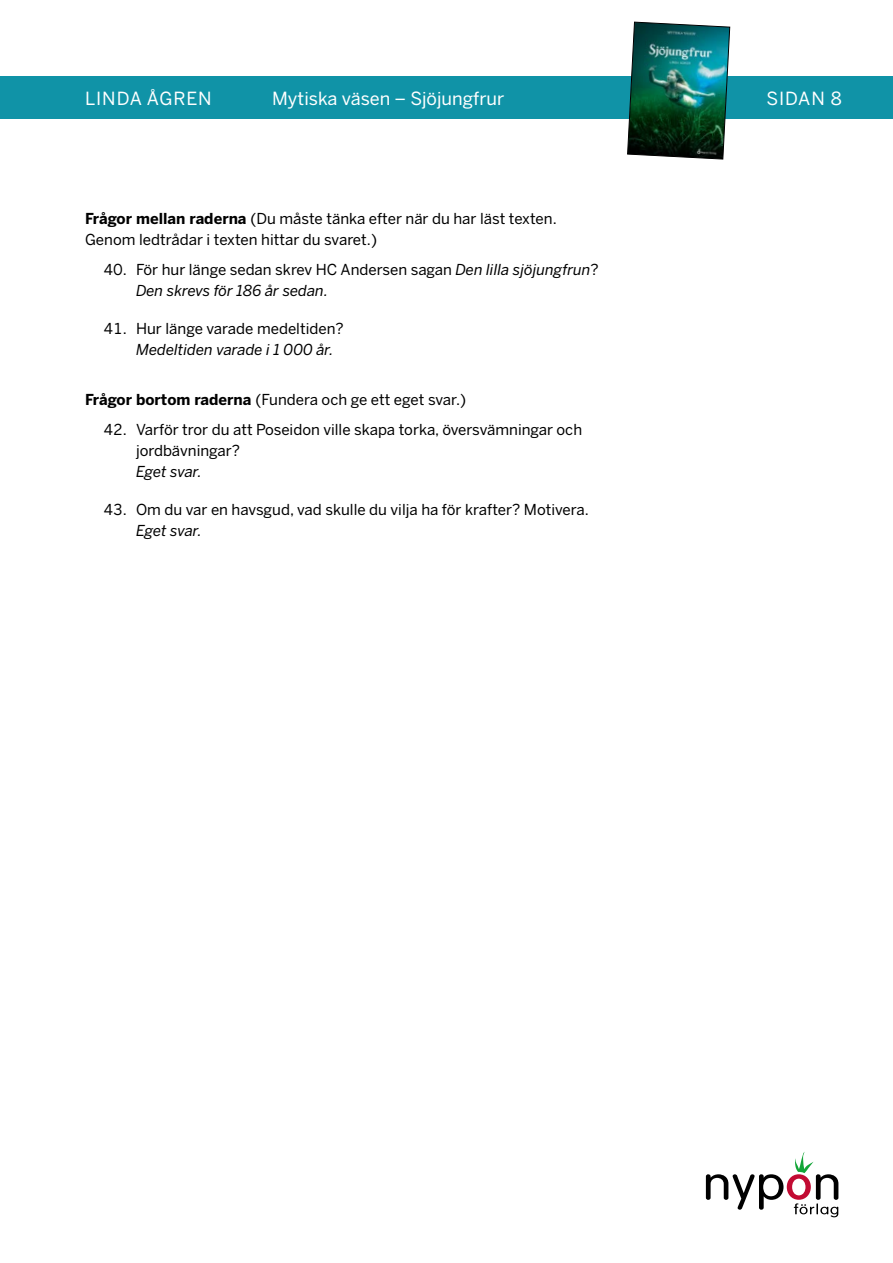
<style>
.page{position:relative;width:893px;height:1263px;background:#fff}
.page>*{position:absolute;margin:0;border:0;box-sizing:border-box;transform-origin:0 0}
.t1{font:18px "Benton Sans";color:#fff}
.t2{font:18px "Benton Sans";letter-spacing:.05em;color:#fff}
.t3{font:15px/21px "Benton Sans";color:#000}
.t4{font:italic 15px/21px "Benton Sans";color:#000}
.s1{font-weight:700}
.s2{font-style:normal}
</style>
<div class="page">
<svg style="left:706px;top:1152px;width:132px;height:65px"></svg>
<div style="left:0;top:77px;width:893px;height:42px;background:#1093a7"></div>
<img style="left:627px;top:21px;width:103px;height:139px">
<p class="t2" style="left:85px;top:87px;width:128px">LINDA ÅGREN</p>
<p class="t1" style="left:272px;top:87px;width:234px">Mytiska väsen – Sjöjungfrur</p>
<p class="t1" style="left:766px;top:87px;width:77px">SIDAN 8</p>
<p class="t3" style="left:85px;top:209px;width:473px"><span class="s1">Frågor mellan raderna</span> (Du måste tänka efter när du har läst texten.<br>Genom ledtrådar i texten hittar du svaret.)</p>
<p class="t4" style="left:136px;top:259px;width:464px;text-indent:-33px"><span class="s2">40. För hur länge sedan skrev HC Andersen sagan</span> Den lilla sjöjungfrun<span class="s2">?<br></span>Den skrevs för 186 år sedan.</p>
<p class="t3" style="left:103px;top:318px;width:242px">41. Hur länge varade medeltiden?</p>
<p class="t4" style="left:136px;top:339px;width:199px">Medeltiden varade i 1 000 år.</p>
<p class="t3" style="left:85px;top:390px;width:383px"><span class="s1">Frågor bortom raderna</span> (Fundera och ge ett eget svar.)</p>
<p class="t3" style="left:136px;top:419px;width:448px;text-indent:-33px">42. Varför tror du att Poseidon ville skapa torka, översvämningar och jordbävningar?</p>
<p class="t4" style="left:136px;top:461px;width:67px">Eget svar.</p>
<p class="t3" style="left:103px;top:499px;width:487px">43. Om du var en havsgud, vad skulle du vilja ha för krafter? Motivera.</p>
<p class="t4" style="left:136px;top:520px;width:67px">Eget svar.</p>
</div>
